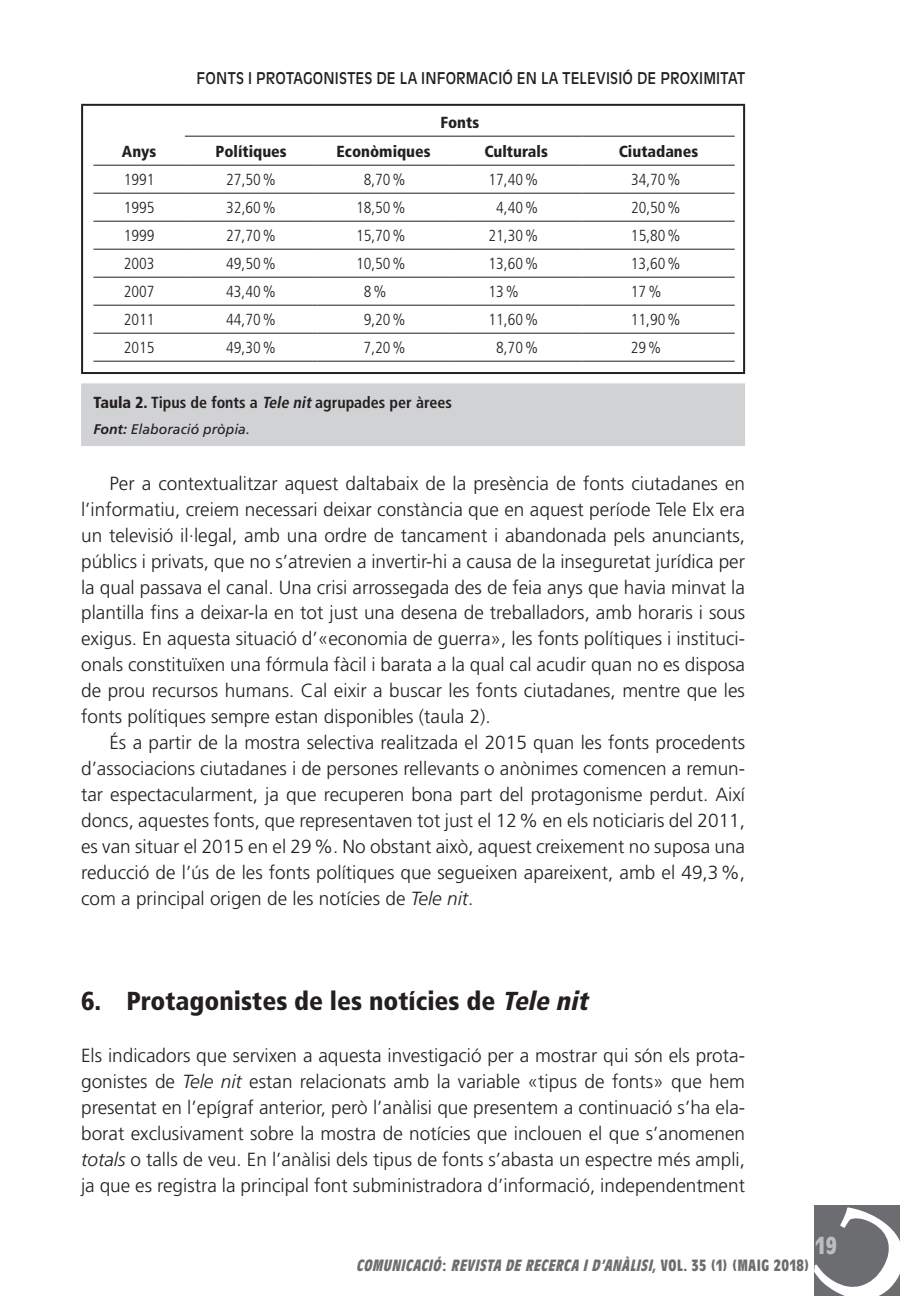
<style>
.page{position:relative;width:900px;height:1296px;background:#fff}
.page>*{position:absolute;margin:0;border:0;box-sizing:border-box;transform-origin:0 0}
.t1{font:900 condensed 26px "Frutiger LT Std";color:#231f20}
.t2{font:700 condensed 24px "Antique Olive";color:#bcbdc0}
.t3{font:300 19px/26px "Frutiger LT Std";color:#231f20;text-align:justify}
.t4{font:300 condensed 16px "Frutiger LT Std";color:#231f20}
.t5{font:italic 700 condensed 16px "Antique Olive";color:#6c6d70}
.t6{font:16px "Antique Olive";letter-spacing:.015em;color:#231f20;scale:.9 1}
.t7{font:900 condensed 16px "Frutiger LT Std";color:#231f20}
.t8{font:700 condensed 16px "Frutiger LT Std";color:#231f20}
.t9{font:italic 14px "Frutiger LT Std";color:#231f20}
.s1{font-weight:900}
.s2{font-style:italic}
.s3{font-weight:700}
.s4{font-style:normal}
</style>
<div class="page">
<svg style="left:83px;top:106px;width:652px;height:266px"></svg>
<div style="left:82px;top:384px;width:661px;height:61px;background:#d1d2d4"></div>
<hr style="left:81px;top:383px;width:663px;height:2px;background:#d1d2d4">
<hr style="left:81px;top:444px;width:663px;height:2px;background:#d1d2d4">
<hr style="left:81px;top:104px;width:663px;height:2px;background:#231f20">
<hr style="left:81px;top:106px;width:2px;height:266px;background:#231f20">
<hr style="left:742px;top:106px;width:2px;height:266px;background:#231f20">
<hr style="left:81px;top:372px;width:663px;height:2px;background:#231f20">
<hr style="left:81px;top:385px;width:2px;height:59px;background:#d1d2d4">
<hr style="left:742px;top:385px;width:2px;height:59px;background:#d1d2d4">
<hr style="left:93px;top:193px;width:92px;height:1px;background:#231f20">
<hr style="left:185px;top:193px;width:132px;height:1px;background:#231f20">
<hr style="left:317px;top:193px;width:132px;height:1px;background:#231f20">
<hr style="left:449px;top:193px;width:133px;height:1px;background:#231f20">
<hr style="left:582px;top:193px;width:152px;height:1px;background:#231f20">
<hr style="left:93px;top:221px;width:92px;height:1px;background:#231f20">
<hr style="left:185px;top:221px;width:132px;height:1px;background:#231f20">
<hr style="left:317px;top:221px;width:132px;height:1px;background:#231f20">
<hr style="left:449px;top:221px;width:133px;height:1px;background:#231f20">
<hr style="left:582px;top:221px;width:152px;height:1px;background:#231f20">
<hr style="left:93px;top:249px;width:92px;height:1px;background:#231f20">
<hr style="left:185px;top:249px;width:132px;height:1px;background:#231f20">
<hr style="left:317px;top:249px;width:132px;height:1px;background:#231f20">
<hr style="left:449px;top:249px;width:133px;height:1px;background:#231f20">
<hr style="left:582px;top:249px;width:152px;height:1px;background:#231f20">
<hr style="left:93px;top:277px;width:92px;height:1px;background:#231f20">
<hr style="left:185px;top:277px;width:132px;height:1px;background:#231f20">
<hr style="left:317px;top:277px;width:132px;height:1px;background:#231f20">
<hr style="left:449px;top:277px;width:133px;height:1px;background:#231f20">
<hr style="left:582px;top:277px;width:152px;height:1px;background:#231f20">
<hr style="left:93px;top:305px;width:92px;height:1px;background:#231f20">
<hr style="left:185px;top:305px;width:132px;height:1px;background:#231f20">
<hr style="left:317px;top:305px;width:132px;height:1px;background:#231f20">
<hr style="left:449px;top:305px;width:133px;height:1px;background:#231f20">
<hr style="left:582px;top:305px;width:152px;height:1px;background:#231f20">
<hr style="left:93px;top:361px;width:92px;height:1px;background:#231f20">
<hr style="left:185px;top:361px;width:132px;height:1px;background:#231f20">
<hr style="left:317px;top:361px;width:132px;height:1px;background:#231f20">
<hr style="left:449px;top:361px;width:133px;height:1px;background:#231f20">
<hr style="left:582px;top:361px;width:152px;height:1px;background:#231f20">
<hr style="left:93px;top:165px;width:92px;height:1px;background:#231f20">
<hr style="left:185px;top:165px;width:132px;height:1px;background:#231f20">
<hr style="left:317px;top:165px;width:132px;height:1px;background:#231f20">
<hr style="left:449px;top:165px;width:133px;height:1px;background:#231f20">
<hr style="left:582px;top:165px;width:152px;height:1px;background:#231f20">
<hr style="left:93px;top:333px;width:92px;height:1px;background:#231f20">
<hr style="left:185px;top:333px;width:132px;height:1px;background:#231f20">
<hr style="left:317px;top:333px;width:132px;height:1px;background:#231f20">
<hr style="left:449px;top:333px;width:133px;height:1px;background:#231f20">
<hr style="left:582px;top:333px;width:152px;height:1px;background:#231f20">
<hr style="left:185px;top:136px;width:132px;height:1px;background:#231f20">
<hr style="left:317px;top:136px;width:132px;height:1px;background:#231f20">
<hr style="left:449px;top:136px;width:133px;height:1px;background:#231f20">
<hr style="left:582px;top:136px;width:152px;height:1px;background:#231f20">
<div style="left:814px;top:1205px;width:86px;height:91px;background:#6c6d70"></div>
<p class="t6" style="left:196px;top:69px;width:22px">FONTS</p>
<p class="t6" style="left:248px;top:69px;width:31px">I PROTA</p>
<p class="t6" style="left:303px;top:69px;width:50px">GON ISTES</p>
<p class="t6" style="left:376px;top:69px;width:218px">DE LA INFORMACIÓ EN LA TELEV</p>
<p class="t6" style="left:605px;top:69px;width:138px">ISIÓ DE PROXIMITAT</p>
<p class="t7" style="left:440px;top:113px;width:40px">Fonts</p>
<p class="t7" style="left:122px;top:141px;width:36px">Anys</p>
<p class="t7" style="left:215px;top:141px;width:72px">Polítiques</p>
<p class="t7" style="left:336px;top:141px;width:95px">Econòmiques</p>
<p class="t7" style="left:484px;top:141px;width:65px">Culturals</p>
<p class="t7" style="left:618px;top:141px;width:81px">Ciutadanes</p>
<p class="t4" style="left:124px;top:171px;width:32px">1991</p>
<p class="t4" style="left:226px;top:171px;width:51px">27,50%</p>
<p class="t4" style="left:363px;top:171px;width:43px">8,70%</p>
<p class="t4" style="left:488px;top:171px;width:51px">17,40%</p>
<p class="t4" style="left:630px;top:171px;width:51px">34,70%</p>
<p class="t4" style="left:124px;top:199px;width:32px">1995</p>
<p class="t4" style="left:226px;top:199px;width:51px">32,60%</p>
<p class="t4" style="left:356px;top:199px;width:51px">18,50%</p>
<p class="t4" style="left:496px;top:199px;width:43px">4,40%</p>
<p class="t4" style="left:630px;top:199px;width:51px">20,50%</p>
<p class="t4" style="left:124px;top:227px;width:32px">1999</p>
<p class="t4" style="left:226px;top:227px;width:51px">27,70%</p>
<p class="t4" style="left:356px;top:227px;width:51px">15,70%</p>
<p class="t4" style="left:488px;top:227px;width:51px">21,30%</p>
<p class="t4" style="left:630px;top:227px;width:51px">15,80%</p>
<p class="t4" style="left:124px;top:255px;width:32px">2003</p>
<p class="t4" style="left:226px;top:255px;width:51px">49,50%</p>
<p class="t4" style="left:356px;top:255px;width:51px">10,50%</p>
<p class="t4" style="left:488px;top:255px;width:51px">13,60%</p>
<p class="t4" style="left:630px;top:255px;width:51px">13,60%</p>
<p class="t4" style="left:124px;top:283px;width:32px">2007</p>
<p class="t4" style="left:226px;top:283px;width:51px">43,40%</p>
<p class="t4" style="left:363px;top:283px;width:24px">8%</p>
<p class="t4" style="left:488px;top:283px;width:32px">13%</p>
<p class="t4" style="left:630px;top:283px;width:32px">17%</p>
<p class="t4" style="left:124px;top:311px;width:32px">2011</p>
<p class="t4" style="left:226px;top:311px;width:51px">44,70%</p>
<p class="t4" style="left:363px;top:311px;width:43px">9,20%</p>
<p class="t4" style="left:488px;top:311px;width:51px">11,60%</p>
<p class="t4" style="left:630px;top:311px;width:51px">11,90%</p>
<p class="t4" style="left:124px;top:339px;width:32px">2015</p>
<p class="t4" style="left:226px;top:339px;width:51px">49,30%</p>
<p class="t4" style="left:363px;top:339px;width:43px">7,20%</p>
<p class="t4" style="left:496px;top:339px;width:43px">8,70%</p>
<p class="t4" style="left:630px;top:339px;width:32px">29%</p>
<p class="t8" style="left:93px;top:393px;width:360px"><span class="s1">Taula 2.</span> Tipus de fonts a <span class="s2">Tele nit</span>agrupades per àrees</p>
<p class="t9" style="left:93px;top:421px;width:158px"><span class="s3">Font:</span> Elaboració pròpia.</p>
<p class="t3" style="left:81px;top:470px;width:665px;text-indent:28px">Per a contextualitzar aquest daltabaix de la presència de fonts ciutadanes en l’informatiu, creiem necessari deixar constància que en aquest període Tele Elx era un televisió il·legal, amb una ordre de tancament i abandonada pels anunciants, públics i privats, que no s’atrevien a invertir-hi a causa de la inseguretat jurídica per la qual passava el canal. Una crisi arrossegada des de feia anys que havia minvat la plantilla fins a deixar-la en tot just una desena de treballadors, amb horaris i sous exigus. En aquesta situació d’«economia de guerra», les fonts polítiques i instituci&shy;onals constituïxen una fórmula fàcil i barata a la qual cal acudir quan no es disposa de prou recursos humans. Cal eixir a buscar les fonts ciutadanes, mentre que les fonts polítiques sempre estan disponibles (taula 2).</p>
<p class="t3" style="left:81px;top:730px;width:665px;text-indent:28px">És a partir de la mostra selectiva realitzada el 2015 quan les fonts procedents d’associacions ciutadanes i de persones rellevants o anònimes comencen a remun&shy;tar espectacularment, ja que recuperen bona part del protagonisme perdut. Així doncs, aquestes fonts, que representaven tot just el 12% en els noticiaris del 2011, es van situar el 2015 en el 29%. No obstant això, aquest creixement no suposa una reducció de l’ús de les fonts polítiques que segueixen apareixent, amb el 49,3%, com a principal origen de les notícies de <span class="s2">Tele nit</span>.</p>
<h1 class="t1" style="left:81px;top:985px;width:514px">6. Protagonistes de les notícies de <span class="s2">Tele nit</span></h1>
<p class="t3" style="left:81px;top:1042px;width:665px">Els indicadors que servixen a aquesta investigació per a mostrar qui són els prota&shy;gonistes de <span class="s2">Tele nit</span> estan relacionats amb la variable «tipus de fonts» que hem presentat en l’epígraf anterior, però l’anàlisi que presentem a continuació s’ha ela&shy;borat exclusivament sobre la mostra de notícies que inclouen el que s’anomenen <span class="s2">totals</span> o talls de veu. En l’anàlisi dels tipus de fonts s’abasta un espectre més ampli, ja que es registra la principal font subministradora d’informació, independentment</p>
<p class="t2" style="left:815px;top:1232px;width:23px">19</p>
<p class="t5" style="left:356px;top:1257px;width:454px">COMUNICACIÓ<span class="s4">:</span> REVISTA DE RECERCA I D’ANÀLISI, <span class="s4">V O L . 3 5 ( 1 ) ( M A I G 2 0 1 8 )</span></p>
</div>
